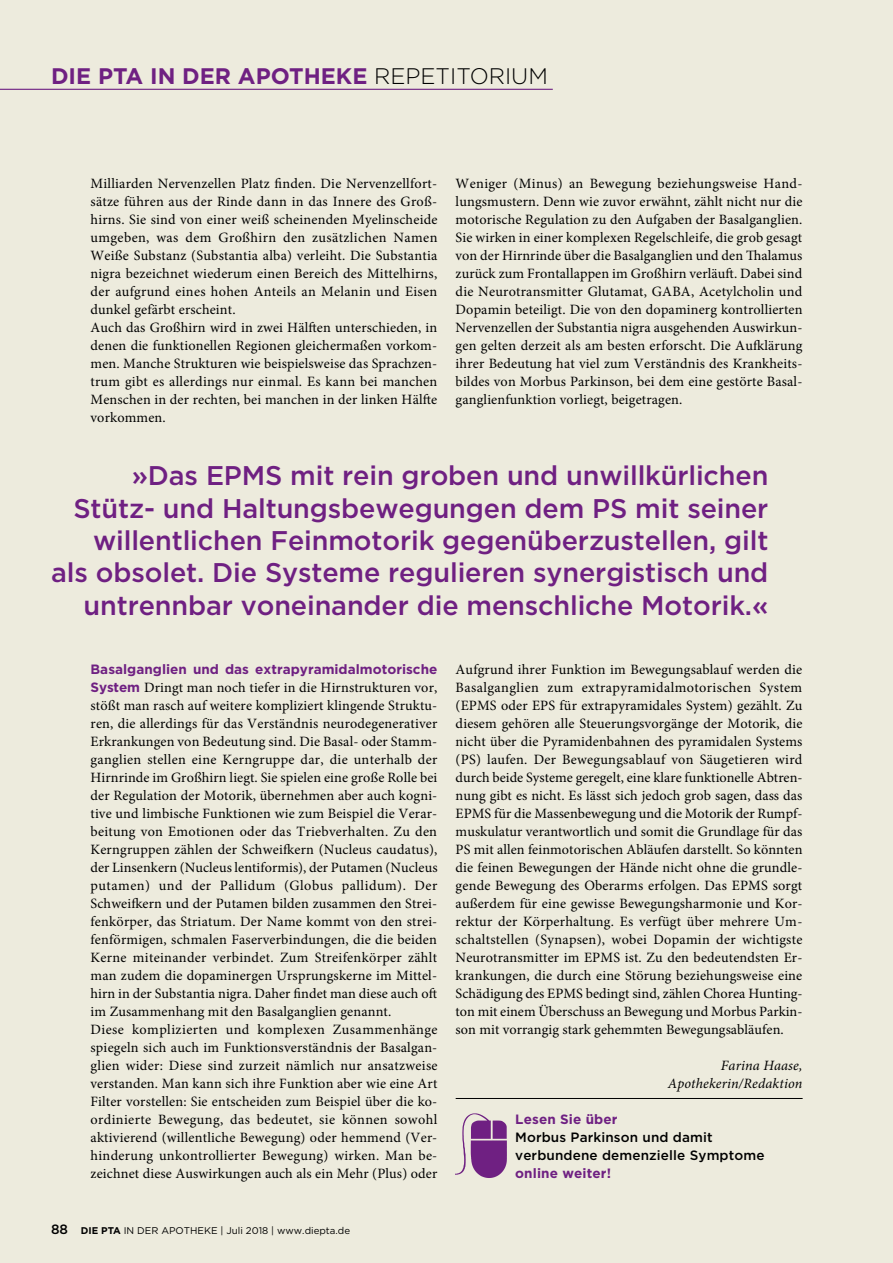
<style>
.page{position:relative;width:893px;height:1263px;background:#edebdd}
.page>*{position:absolute;margin:0;border:0;box-sizing:border-box;transform-origin:0 0}
.Praxis_Zitat{font:500 27px/32.4px "Gotham";letter-spacing:-.005em;color:#6f2082;text-align:right}
.t1{font:700 22.5px "Gotham";color:#6f2082}
.Praxis_Grundtext{font:14.25px/18px "Minion Pro";letter-spacing:.01em;color:#000;text-align:justify}
.Praxis_Autor{font:italic 14.25px/18px "Minion Pro";letter-spacing:.01em;color:#000;text-align:right}
.Praxis_Grundtext-2{font:500 13.5px/18px "Gotham";letter-spacing:.01em;color:#000}
.Praxis_Grundtext-3{font:700 13.5px "Gotham";color:#6f2082}
.t2{font:9.75px "Gotham";color:#000}
.s1{font-weight:300;color:#000}
.s2{font-family:"Gotham";font-weight:700;font-size:13.5px;color:#6f2082}
.s3{font-weight:700}
.s4{font-weight:700;color:#6f2082}
</style>
<div class="page">
<hr style="left:0;top:89px;width:553px;height:1px;background:#6f2082">
<hr style="left:456px;top:1098px;width:347px;height:1px;background:#000">
<img style="left:456px;top:1113px;width:51px;height:65px">
<p class="t1" style="left:51px;top:61px;width:498px">DIE PTA IN DER APOTHEKE <span class="s1">REPETITORIUM</span></p>
<p class="Praxis_Grundtext" style="left:91px;top:175px;width:348px">Milliarden Nervenzellen Platz finden. Die Nervenzellfort&shy;sätze führen aus der Rinde dann in das Innere des Groß&shy;hirns. Sie sind von einer weiß scheinenden Myelinscheide umgeben, was dem Großhirn den zusätzlichen Namen Weiße Substanz (Substantia alba) verleiht. Die Substantia nigra bezeichnet wiederum einen Bereich des Mittelhirns, der aufgrund eines hohen Anteils an Melanin und Eisen dunkel gefärbt erscheint.</p>
<p class="Praxis_Grundtext" style="left:91px;top:319px;width:348px">Auch das Großhirn wird in zwei Hälften unterschieden, in denen die funktionellen Regionen gleichermaßen vorkom&shy;men. Manche Strukturen wie beispielsweise das Sprachzen&shy;trum gibt es allerdings nur einmal. Es kann bei manchen Menschen in der rechten, bei manchen in der linken Hälfte vorkommen.</p>
<p class="Praxis_Grundtext" style="left:456px;top:175px;width:348px">Weniger (Minus) an Bewegung beziehungsweise Hand&shy;lungsmustern. Denn wie zuvor erwähnt, zählt nicht nur die motorische Regulation zu den Aufgaben der Basalganglien.<br>Sie wirken in einer komplexen Regelschleife, die grob gesagt von der Hirnrinde über die Basalganglien und den Thalamus zurück zum Frontallappen im Großhirn verläuft. Dabei sind die Neurotransmitter Glutamat, GABA, Acetylcholin und Dopamin beteiligt. Die von den dopaminerg kontrollierten Nervenzellen der Substantia nigra ausgehenden Auswirkun&shy;gen gelten derzeit als am besten erforscht. Die Aufklärung ihrer Bedeutung hat viel zum Verständnis des Krankheits&shy;bildes von Morbus Parkinson, bei dem eine gestörte Basal&shy;ganglienfunktion vorliegt, beigetragen.</p>
<p class="Praxis_Zitat" style="left:51px;top:459px;width:719px">»Das EPMS mit rein groben und unwillkürlichen Stütz- und Haltungsbewegungen dem PS mit seiner willentlichen Feinmotorik gegenüberzustellen, gilt als obsolet. Die Systeme regulieren synergistisch und untrennbar voneinander die menschliche Motorik.«</p>
<p class="Praxis_Grundtext-3" style="left:91px;top:660px;width:348px">Basalganglien und das extrapyramidalmotorische</p>
<p class="Praxis_Grundtext" style="left:91px;top:679px;width:349px"><span class="s2">System</span> Dringt man noch tiefer in die Hirnstrukturen vor, stößt man rasch auf weitere kompliziert klingende Struktu&shy;ren, die allerdings für das Verständnis neurodegenerativer Erkrankungen von Bedeutung sind. Die Basal- oder Stamm&shy;ganglien stellen eine Kerngruppe dar, die unterhalb der Hirnrinde im Großhirn liegt. Sie spielen eine große Rolle bei der Regulation der Motorik, übernehmen aber auch kogni&shy;tive und limbische Funktionen wie zum Beispiel die Verar&shy;beitung von Emotionen oder das Triebverhalten. Zu den Kerngruppen zählen der Schweifkern (Nucleus caudatus), der Linsenkern (Nucleus lentiformis), der Putamen (Nucleus putamen) und der Pallidum (Globus pallidum). Der Schweifkern und der Putamen bilden zusammen den Strei&shy;fenkörper, das Striatum. Der Name kommt von den strei&shy;fenförmigen, schmalen Faserverbindungen, die die beiden Kerne miteinander verbindet. Zum Streifenkörper zählt man zudem die dopaminergen Ursprungskerne im Mittel&shy;hirn in der Substantia nigra. Daher findet man diese auch oft im Zusammenhang mit den Basalganglien genannt.</p>
<p class="Praxis_Grundtext" style="left:91px;top:1021px;width:349px">Diese komplizierten und komplexen Zusammenhänge spiegeln sich auch im Funktionsverständnis der Basalgan&shy;glien wider: Diese sind zurzeit nämlich nur ansatzweise verstanden. Man kann sich ihre Funktion aber wie eine Art Filter vorstellen: Sie entscheiden zum Beispiel über die ko&shy;ordinierte Bewegung, das bedeutet, sie können sowohl aktivierend (willentliche Bewegung) oder hemmend (Ver&shy;hinderung unkontrollierter Bewegung) wirken. Man be&shy;zeichnet diese Auswirkungen auch als ein Mehr (Plus) oder</p>
<p class="Praxis_Grundtext-2" style="left:51px;top:1220px;width:19px">88</p>
<p class="t2" style="left:81px;top:1224px;width:271px"><span class="s3">DIE PTA</span> IN DER APOTHEKE | Juli 2018 | www.diepta.de</p>
<p class="Praxis_Grundtext" style="left:456px;top:661px;width:348px">Aufgrund ihrer Funktion im Bewegungsablauf werden die Basalganglien zum extrapyramidalmotorischen System (EPMS oder EPS für extrapyramidales System) gezählt. Zu diesem gehören alle Steuerungsvorgänge der Motorik, die nicht über die Pyramidenbahnen des pyramidalen Systems (PS) laufen. Der Bewegungsablauf von Säugetieren wird durch beide Systeme geregelt, eine klare funktionelle Abtren&shy;nung gibt es nicht. Es lässt sich jedoch grob sagen, dass das EPMS für die Massenbewegung und die Motorik der Rumpf&shy;muskulatur verantwortlich und somit die Grundlage für das PS mit allen feinmotorischen Abläufen darstellt. So könnten die feinen Bewegungen der Hände nicht ohne die grundle&shy;gende Bewegung des Oberarms erfolgen. Das EPMS sorgt außerdem für eine gewisse Bewegungsharmonie und Kor&shy;rektur der Körperhaltung. Es verfügt über mehrere Um&shy;schaltstellen (Synapsen), wobei Dopamin der wichtigste Neurotransmitter im EPMS ist. Zu den bedeutendsten Er&shy;krankungen, die durch eine Störung beziehungsweise eine Schädigung des EPMS bedingt sind, zählen Chorea Hunting&shy;ton mit einem Überschuss an Bewegung und Morbus Parkin&shy;son mit vorrangig stark gehemmten Bewegungsabläufen.</p>
<p class="Praxis_Autor" style="left:668px;top:1057px;width:136px">Farina Haase,<br>Apothekerin/Redaktion</p>
<p class="Praxis_Grundtext-2" style="left:515px;top:1110px;width:251px"><span class="s4">Lesen Sie über<br></span>Morbus Parkinson und damit verbundene demenzielle Symptome <span class="s4">online weiter!</span></p>
</div>
